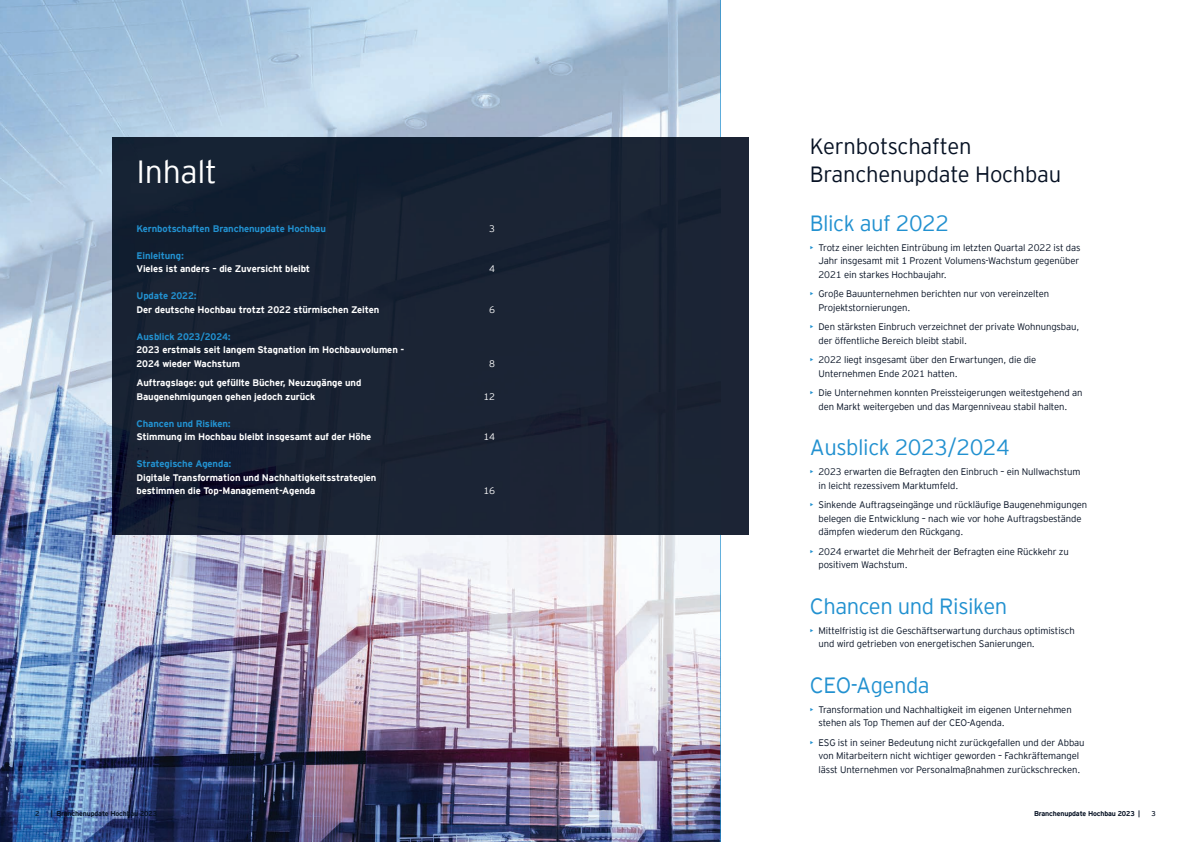
<style>
.page{position:relative;width:1191px;height:842px;background:#fff}
.page>*{position:absolute;margin:0;border:0;box-sizing:border-box;transform-origin:0 0}
.t1{font:300 32px "EY Interstate";letter-spacing:-.01em;color:#fff}
.t2{font:300 22px "EY Interstate";letter-spacing:-.02em;color:#2291d0}
.t3{font:300 22px/28px "EY Interstate";letter-spacing:-.01em;color:#071224}
.t4{font:300 9.5px/13.5px "EY Interstate";letter-spacing:-.01em;color:#071224}
.t5{font:700 9.5px/13.5px "EY Interstate";letter-spacing:-.01em;color:#fff}
.t6{font:700 9.5px "EY Interstate";letter-spacing:-.01em;color:#2291d0}
.t7{font:300 9.5px "EY Interstate";color:#fff}
.t8{font:700 7px "EY Interstate";letter-spacing:-.02em;color:#071224}
.t9{font:7px "EY Interstate";color:#071224}
.s1{color:#2291d0}
</style>
<div class="page">
<img style="left:0;top:0;width:720px;height:842px">
<div style="left:720px;top:137px;width:28px;height:398px;background:#1c2435"></div>
<img style="left:112px;top:137px;width:608px;height:398px">
<h1 class="t1" style="left:136px;top:149px;width:82px">Inhalt</h1>
<p class="t6" style="left:136px;top:221px;width:191px">Kernbotschaften Branchenupdate Hochbau</p>
<p class="t7" style="left:489px;top:221px;width:7px">3</p>
<p class="t6" style="left:136px;top:248px;width:49px">Einleitung:</p>
<p class="t5" style="left:136px;top:261px;width:175px">Vieles ist anders – die Zuversicht bleibt</p>
<p class="t7" style="left:489px;top:262px;width:7px">4</p>
<p class="t6" style="left:136px;top:289px;width:62px">Update 2022:</p>
<p class="t5" style="left:136px;top:302px;width:244px">Der deutsche Hochbau trotzt 2022 stürmischen Zeiten</p>
<p class="t7" style="left:489px;top:302px;width:7px">6</p>
<p class="t6" style="left:136px;top:329px;width:96px">Ausblick 2023/2024:</p>
<p class="t5" style="left:136px;top:342px;width:269px">2023 erstmals seit langem Stagnation im Hochbauvolumen -<br>2024 wieder Wachstum</p>
<p class="t7" style="left:489px;top:356px;width:7px">8</p>
<p class="t5" style="left:136px;top:375px;width:226px">Auftragslage: gut gefüllte Bücher, Neuzugänge und<br>Baugenehmigungen gehen jedoch zurück</p>
<p class="t7" style="left:483px;top:389px;width:13px">12</p>
<p class="t6" style="left:136px;top:416px;width:96px">Chancen und Risiken:</p>
<p class="t5" style="left:136px;top:429px;width:236px">Stimmung im Hochbau bleibt insgesamt auf der Höhe</p>
<p class="t7" style="left:483px;top:430px;width:13px">14</p>
<p class="t6" style="left:136px;top:457px;width:96px">Strategische Agenda:</p>
<p class="t5" style="left:136px;top:470px;width:241px">Digitale Transformation und Nachhaltigkeitsstrategien bestimmen die Top-Management-Agenda</p>
<p class="t7" style="left:483px;top:484px;width:13px">16</p>
<h2 class="t3" style="left:810px;top:131px;width:253px">Kernbotschaften<br>Branchenupdate Hochbau</h2>
<h2 class="t2" style="left:810px;top:207px;width:141px">Blick auf 2022</h2>
<p class="t4" style="left:818px;top:240px;width:263px;text-indent:-9px"><span class="s1">•</span> Trotz einer leichten Eintrübung im letzten Quartal 2022 ist das<br>Jahr insgesamt mit 1 Prozent Volumens-Wachstum gegenüber<br>2021 ein starkes Hochbaujahr.</p>
<p class="t4" style="left:818px;top:286px;width:232px;text-indent:-9px"><span class="s1">•</span> Große Bauunternehmen berichten nur von vereinzelten<br>Projektstornierungen.</p>
<p class="t4" style="left:818px;top:319px;width:262px;text-indent:-9px"><span class="s1">•</span> Den stärksten Einbruch verzeichnet der private Wohnungsbau, der öffentliche Bereich bleibt stabil.</p>
<p class="t4" style="left:818px;top:352px;width:219px;text-indent:-9px"><span class="s1">•</span> 2022 liegt insgesamt über den Erwartungen, die die<br>Unternehmen Ende 2021 hatten.</p>
<p class="t4" style="left:818px;top:385px;width:265px;text-indent:-9px"><span class="s1">•</span> Die Unternehmen konnten Preissteigerungen weitestgehend an den Markt weitergeben und das Margenniveau stabil halten.</p>
<h2 class="t2" style="left:810px;top:432px;width:201px">Ausblick 2023/2024</h2>
<p class="t4" style="left:818px;top:464px;width:263px;text-indent:-9px"><span class="s1">•</span> 2023 erwarten die Befragten den Einbruch – ein Nullwachstum in leicht rezessivem Marktumfeld.</p>
<p class="t4" style="left:818px;top:497px;width:270px;text-indent:-9px"><span class="s1">•</span> Sinkende Auftragseingänge und rückläufige Baugenehmigungen belegen die Entwicklung – nach wie vor hohe Auftragsbestände dämpfen wiederum den Rückgang.</p>
<p class="t4" style="left:818px;top:544px;width:252px;text-indent:-9px"><span class="s1">•</span> 2024 erwartet die Mehrheit der Befragten eine Rückkehr zu positivem Wachstum.</p>
<h2 class="t2" style="left:810px;top:590px;width:199px">Chancen und Risiken</h2>
<p class="t4" style="left:818px;top:623px;width:258px;text-indent:-9px"><span class="s1">•</span> Mittelfristig ist die Geschäftserwartung durchaus optimistisch und wird getrieben von energetischen Sanierungen.</p>
<h2 class="t2" style="left:810px;top:669px;width:121px">CEO-Agenda</h2>
<p class="t4" style="left:818px;top:702px;width:255px;text-indent:-9px"><span class="s1">•</span> Transformation und Nachhaltigkeit im eigenen Unternehmen stehen als Top Themen auf der CEO-Agenda.</p>
<p class="t4" style="left:810px;top:735px;width:276px;text-align:center"><span class="s1">•</span> ESG ist in seiner Bedeutung nicht zurückgefallen und der Abbau von Mitarbeitern nicht wichtiger geworden – Fachkräftemangel lässt Unternehmen vor Personalmaßnahmen zurückschrecken.</p>
<p class="t9" style="left:35px;top:809px;width:6px">2</p>
<p class="t8" style="left:51px;top:809px;width:108px">| Branchenupdate Hochbau 2023</p>
<p class="t8" style="left:1034px;top:809px;width:108px">Branchenupdate Hochbau 2023 |</p>
<p class="t9" style="left:1151px;top:809px;width:6px">3</p>
</div>
